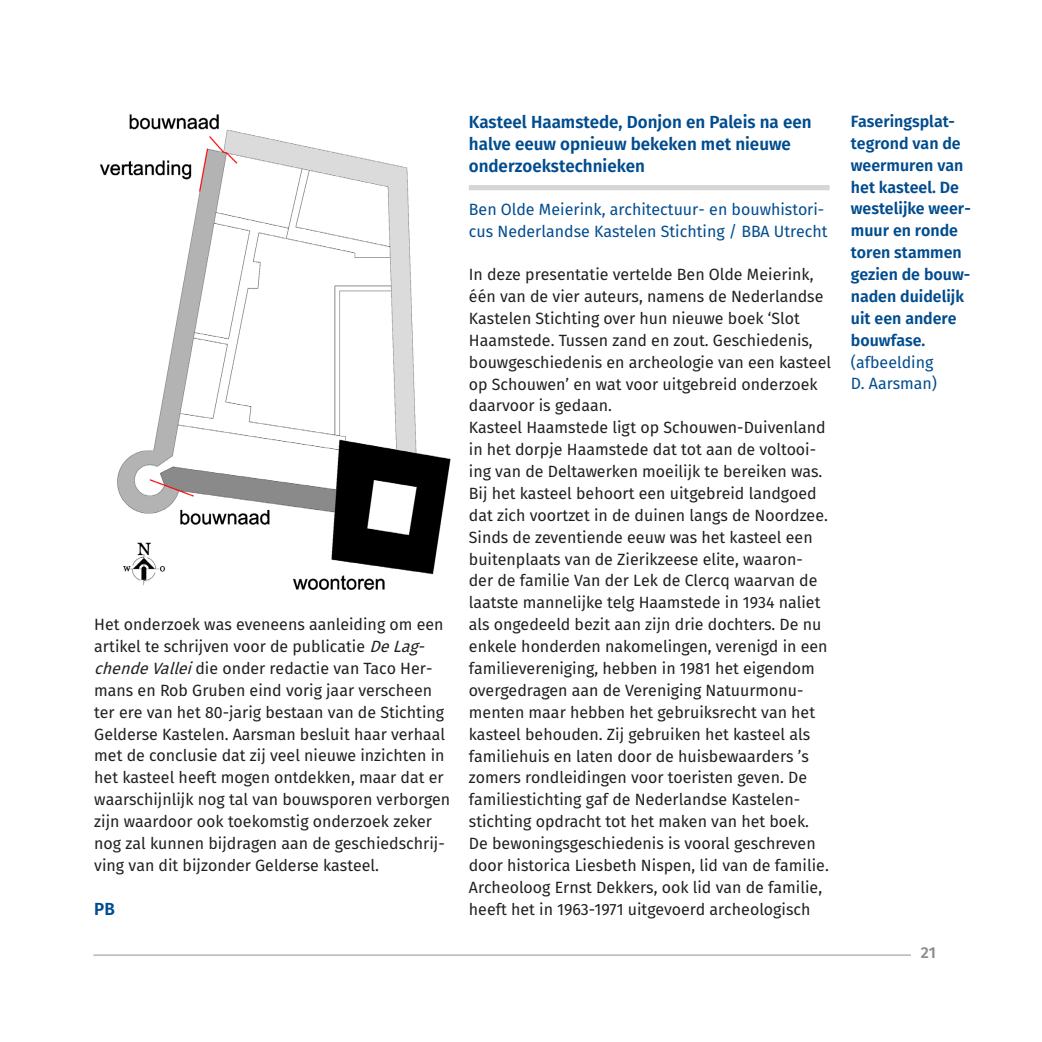
<style>
.page{position:relative;width:1042px;height:1042px;background:#fff}
.page>*{position:absolute;margin:0;border:0;box-sizing:border-box;transform-origin:0 0}
.t1{font:600 17.5px/21.9px "Fira Sans";color:#004c8f}
.t2{font:16.28px/21.9px "Fira Sans";color:#231f20}
.t3{font:600 16.28px/21.9px "Fira Sans";color:#004c8f}
.t4{font:16.28px/21.9px "Fira Sans";color:#004c8f}
.t5{font:600 15.75px "Fira Sans";color:#918b94}
.s1{font-style:italic}
</style>
<div class="page">
<img style="left:99px;top:114px;width:352px;height:476px">
<div style="left:469px;top:185px;width:360px;height:5px;background:#d5d6d8"></div>
<hr style="left:93px;top:954px;width:818px;height:2px;background:#c2bcc2">
<p class="t2" style="left:94px;top:615px;width:357px">Het onderzoek was eveneens aanleiding om een artikel te schrijven voor de publicatie <span class="s1">DeLag&shy;chendeVallei</span>die onder redactie van Taco Her&shy;mans en Rob Gruben eind vorig jaar verscheen ter ere van het 80-jarig bestaan van de Stichting Gelderse Kastelen. Aarsman besluit haar verhaal met de conclusie dat zij veel nieuwe inzichten in het kasteel heeft mogen ontdekken, maar dat er waarschijnlijk nog tal van bouwsporen verborgen zijn waardoor ook toekomstig onderzoek zeker nog zal kunnen bijdragen aan de geschiedschrij&shy;ving van dit bijzonder Gelderse kasteel.</p>
<p class="t1" style="left:94px;top:899px;width:22px">PB</p>
<p class="t1" style="left:469px;top:112px;width:344px">Kasteel Haamstede, Donjon en Paleis na een halve eeuw opnieuw bekeken met nieuwe onderzoekstechnieken</p>
<p class="t4" style="left:469px;top:200px;width:360px">Ben Olde Meierink, architectuur- en bouwhistori&shy;cus Nederlandse Kastelen Stichting / BBA Utrecht</p>
<p class="t2" style="left:469px;top:265px;width:364px">In deze presentatie vertelde Ben Olde Meierink, één van de vier auteurs, namens de Nederlandse Kastelen Stichting over hun nieuwe boek ‘Slot Haamstede. Tussen zand en zout. Geschiedenis, bouwgeschiedenis en archeologie van een kasteel op Schouwen’ en wat voor uitgebreid onderzoek daarvoor is gedaan.</p>
<p class="t2" style="left:469px;top:418px;width:361px">Kasteel Haamstede ligt op Schouwen-Duivenland in het dorpje Haamstede dat tot aan de voltooi&shy;ing van de Deltawerken moeilijk te bereiken was.<br>Bij het kasteel behoort een uitgebreid landgoed dat zich voortzet in de duinen langs de Noordzee.<br>Sinds de zeventiende eeuw was het kasteel een buitenplaats van de Zierikzeese elite, waaron&shy;der de familie Van der Lek de Clercq waarvan de laatste mannelijke telg Haamstede in 1934 naliet als ongedeeld bezit aan zijn drie dochters. De nu enkele honderden nakomelingen, verenigd in een familievereniging, hebben in 1981 het eigendom overgedragen aan de Vereniging Natuurmonu&shy;menten maar hebben het gebruiksrecht van het kasteel behouden. Zij gebruiken het kasteel als familiehuis en laten door de huisbewaarders ’s zomers rondleidingen voor toeristen geven. De familiestichting gaf de Nederlandse Kastelen&shy;stichting opdracht tot het maken van het boek.<br>De bewoningsgeschiedenis is vooral geschreven door historica Liesbeth Nispen, lid van de familie.<br>Archeoloog Ernst Dekkers, ook lid van de familie, heeft het in 1963-1971 uitgevoerd archeologisch</p>
<p class="t3" style="left:851px;top:111px;width:121px">Faseringsplat&shy;tegrond van de weermuren van het kasteel. De westelijke weer&shy;muur en ronde toren stammen gezien de bouw&shy;naden duidelijk uit een andere bouwfase.</p>
<p class="t4" style="left:851px;top:352px;width:84px">(afbeelding</p>
<p class="t4" style="left:851px;top:374px;width:88px">D. Aarsman)</p>
<p class="t5" style="left:921px;top:941px;width:17px">21</p>
</div>
